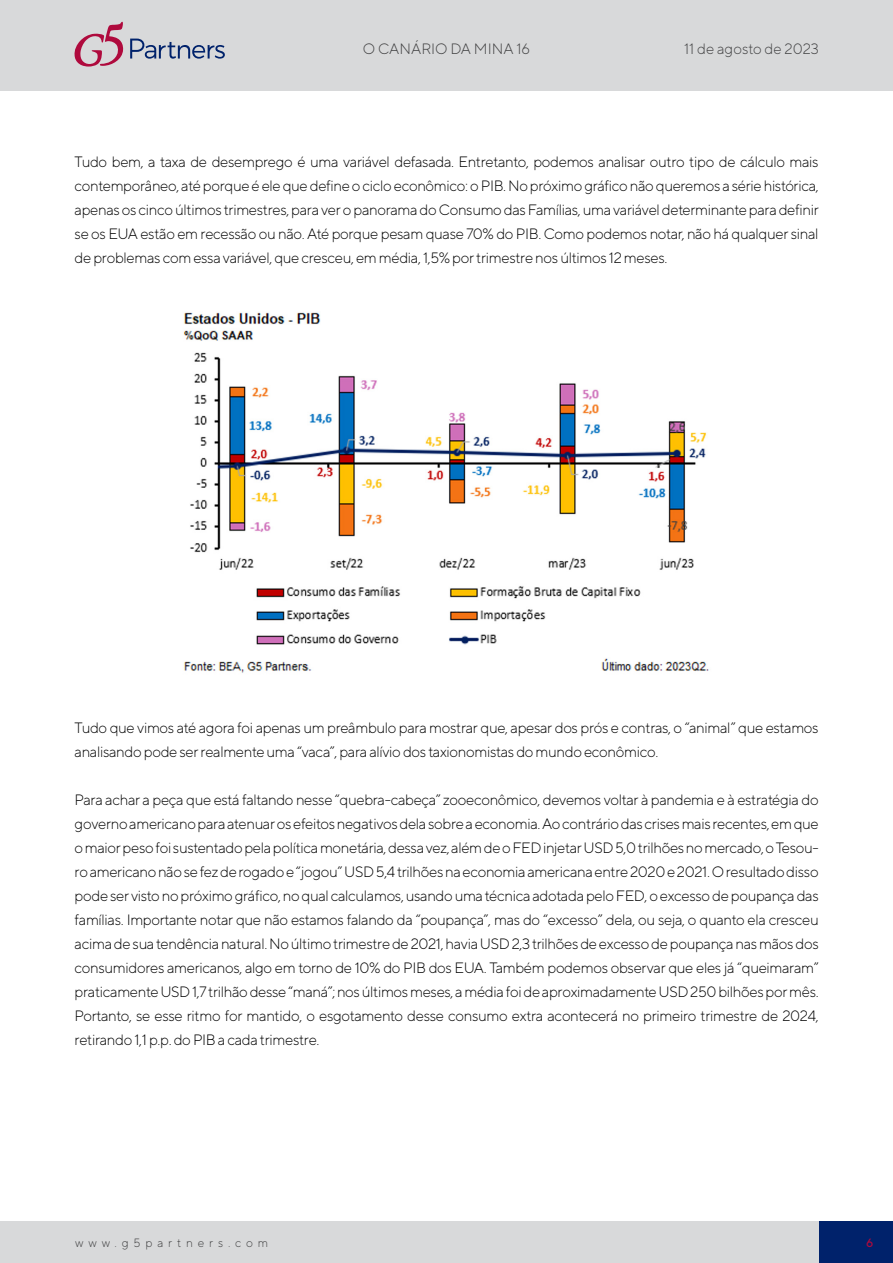
<style>
.page{position:relative;width:893px;height:1263px;background:#fff}
.page>*{position:absolute;margin:0;border:0;box-sizing:border-box;transform-origin:0 0}
.t1{font:300 15px/24px "TT Norms";letter-spacing:-.025em;color:#000;text-align:justify}
.t2{font:300 15px "TT Norms";color:#404041}
.t3{font:300 12px "TT Norms";letter-spacing:.4em;color:#404041}
.t4{font:500 12px "TT Norms";color:#af0a3d}
</style>
<div class="page">
<div style="left:0;top:1222px;width:893px;height:41px;background:#d8d9da"></div>
<div style="left:819px;top:1222px;width:74px;height:41px;background:#00226b"></div>
<div style="left:0;top:0;width:893px;height:90px;background:#d8d9da"></div>
<svg style="left:130px;top:39px;width:95px;height:20px"></svg>
<svg style="left:74px;top:22px;width:49px;height:45px"></svg>
<img style="left:183px;top:312px;width:526px;height:361px">
<p class="t2" style="left:363px;top:40px;width:169px">O CANÁRIO DA MINA 16</p>
<p class="t2" style="left:684px;top:40px;width:137px">11 de agosto de 2023</p>
<p class="t1" style="left:75px;top:150px;width:746px">Tudo bem, a taxa de desemprego é uma variável defasada. Entretanto, podemos analisar outro tipo de cálculo mais contemporâneo, até porque é ele que define o ciclo econômico: o PIB. No próximo gráfico não queremos a série histórica, apenas os cinco últimos trimestres, para ver o panorama do Consumo das Famílias, uma variável determinante para definir se os EUA estão em recessão ou não. Até porque pesam quase 70% do PIB. Como podemos notar, não há qualquer sinal de problemas com essa variável, que cresceu, em média, 1,5% por trimestre nos últimos 12 meses.</p>
<p class="t1" style="left:75px;top:716px;width:746px">Tudo que vimos até agora foi apenas um preâmbulo para mostrar que, apesar dos prós e contras, o “animal” que estamos analisando pode ser realmente uma “vaca”, para alívio dos taxionomistas do mundo econômico.</p>
<p class="t1" style="left:75px;top:788px;width:746px">Para achar a peça que está faltando nesse “quebra-cabeça” zooeconômico, devemos voltar à pandemia e à estratégia do governo americano para atenuar os efeitos negativos dela sobre a economia. Ao contrário das crises mais recentes, em que o maior peso foi sustentado pela política monetária, dessa vez, além de o FED injetar USD 5,0 trilhões no mercado, o Tesou&shy;ro americano não se fez de rogado e “jogou” USD 5,4 trilhões na economia americana entre 2020 e 2021. O resultado disso pode ser visto no próximo gráfico, no qual calculamos, usando uma técnica adotada pelo FED, o excesso de poupança das famílias. Importante notar que não estamos falando da “poupança”, mas do “excesso” dela, ou seja, o quanto ela cresceu acima de sua tendência natural. No último trimestre de 2021, havia USD 2,3 trilhões de excesso de poupança nas mãos dos consumidores americanos, algo em torno de 10% do PIB dos EUA. Também podemos observar que eles já “queimaram” praticamente USD 1,7 trilhão desse “maná”; nos últimos meses, a média foi de aproximadamente USD 250 bilhões por mês.<br>Portanto, se esse ritmo for mantido, o esgotamento desse consumo extra acontecerá no primeiro trimestre de 2024, retirando 1,1 p.p. do PIB a cada trimestre.</p>
<p class="t3" style="left:75px;top:1235px;width:195px">www.g5partners.com</p>
<p class="t4" style="left:866px;top:1235px;width:9px">6</p>
</div>
